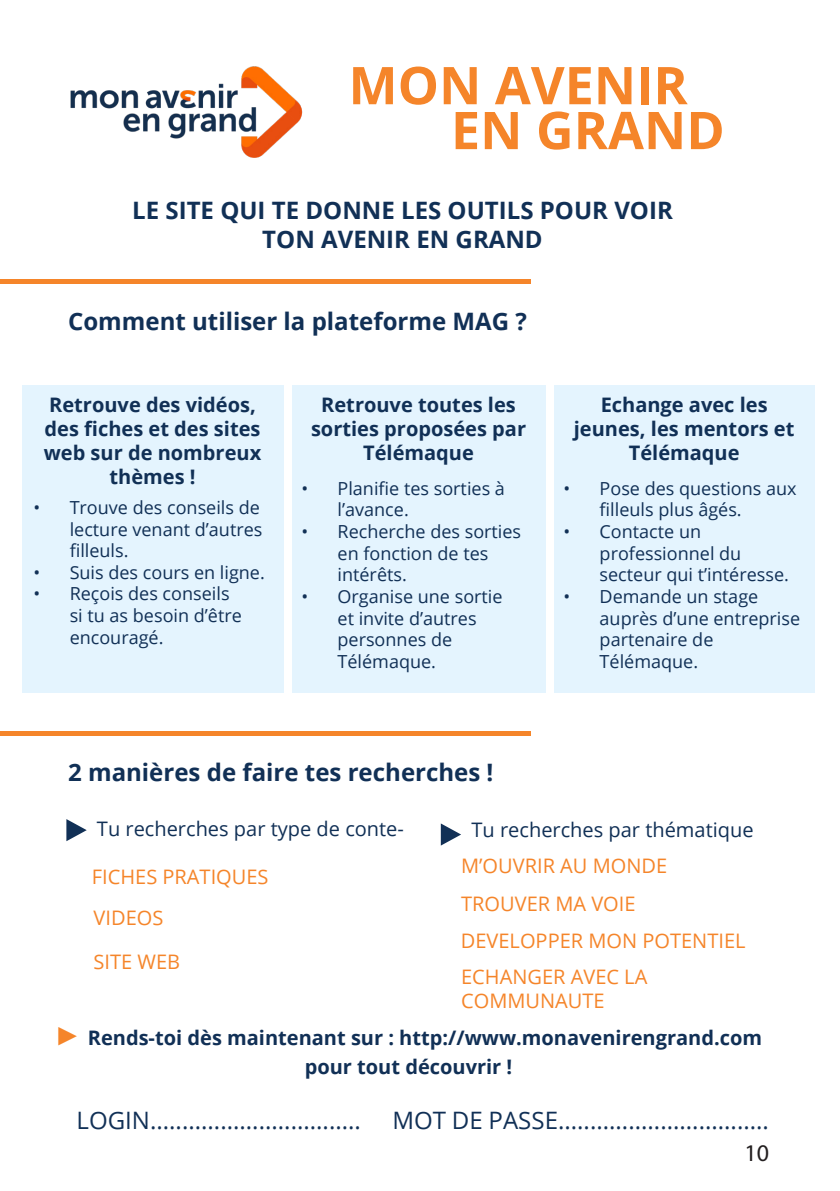
<style>
.page{position:relative;width:840px;height:1191px;background:#fff}
.page>*{position:absolute;margin:0;border:0;box-sizing:border-box;transform-origin:0 0}
.t1{font:700 52px "Open Sans";color:#f5852a}
.t2{font:700 24px "Open Sans";color:#113056}
.t3{font:24px "Open Sans";color:#113056}
.t4{font:24px "Myriad Pro";color:#231f20}
.t5{font:700 20px/24px "Open Sans";color:#113056;text-align:center}
.t6{font:20px "Open Sans";color:#f5852a}
.t7{font:20px "Open Sans";color:#113056}
.t8{font:18px/21.6px "Open Sans";color:#113056}
.s1{font-family:"Century";font-weight:400;font-size:26px;color:#f5852a}
</style>
<div class="page">
<hr style="left:0;top:280px;width:529px;height:4px;background:#f5852a">
<div style="left:553px;top:385px;width:260px;height:308px;background:#e4f4fe"></div>
<div style="left:292px;top:385px;width:253px;height:308px;background:#e4f4fe"></div>
<div style="left:22px;top:385px;width:261px;height:308px;background:#e4f4fe"></div>
<svg style="left:66px;top:819px;width:21px;height:22px"></svg>
<svg style="left:440px;top:823px;width:21px;height:22px"></svg>
<hr style="left:0;top:731px;width:530px;height:4px;background:#f5852a">
<img style="left:70px;top:66px;width:233px;height:92px">
<p class="t1" style="left:348px;top:49px;width:340px">MON AVENIR</p>
<p class="t1" style="left:450px;top:94px;width:275px">EN GRAND</p>
<p class="t2" style="left:132px;top:193px;width:542px">LE SITE QUI TE DONNE LES OUTILS POUR VOIR</p>
<p class="t2" style="left:262px;top:222px;width:282px">TON AVENIR EN GRAND</p>
<p class="t2" style="left:68px;top:304px;width:460px">Comment utiliser la plateforme MAG ?</p>
<p class="t5" style="left:44px;top:392px;width:219px">Retrouve des vidéos, des fiches et des sites web sur de nombreux thèmes !</p>
<p class="t8" style="left:70px;top:496px;width:194px;text-indent:-36px">• Trouve des conseils de lecture venant d’autres filleuls.</p>
<p class="t8" style="left:34px;top:561px;width:232px">• Suis des cours en ligne.</p>
<p class="t8" style="left:70px;top:582px;width:174px;text-indent:-36px">• Reçois des conseils si tu as besoin d’être encouragé.</p>
<p class="t5" style="left:311px;top:392px;width:216px">Retrouve toutes les sorties proposées par<br>Télémaque</p>
<p class="t8" style="left:337px;top:477px;width:169px;text-indent:-36px">• Planifie tes sorties à l’avance.</p>
<p class="t8" style="left:337px;top:520px;width:185px;text-indent:-36px">• Recherche des sorties en fonction de tes intérêts.</p>
<p class="t8" style="left:337px;top:585px;width:166px;text-indent:-36px">• Organise une sortie et invite d’autres personnes de<br>Télémaque.</p>
<p class="t2" style="left:68px;top:755px;width:426px">2 manières de faire tes recherches !</p>
<p class="t5" style="left:573px;top:392px;width:222px">Echange avec les jeunes, les mentors et<br>Télémaque</p>
<p class="t8" style="left:599px;top:477px;width:198px;text-indent:-36px">• Pose des questions aux filleuls plus âgés.</p>
<p class="t8" style="left:599px;top:520px;width:191px;text-indent:-36px">• Contacte un professionnel du secteur qui t’intéresse.</p>
<p class="t8" style="left:599px;top:585px;width:202px;text-indent:-36px">• Demande un stage auprès d’une entreprise partenaire de<br>Télémaque.</p>
<p class="t7" style="left:97px;top:814px;width:308px">Tu recherches par type de conte-</p>
<p class="t6" style="left:92px;top:863px;width:178px">FICHES PRATIQUES</p>
<p class="t6" style="left:94px;top:904px;width:71px">VIDEOS</p>
<p class="t6" style="left:94px;top:947px;width:88px">SITE WEB</p>
<p class="t7" style="left:471px;top:816px;width:283px">Tu recherches par thématique</p>
<p class="t6" style="left:461px;top:852px;width:207px">M’OUVRIR AU MONDE</p>
<p class="t6" style="left:461px;top:890px;width:176px">TROUVER MA VOIE</p>
<p class="t6" style="left:460px;top:927px;width:286px">DEVELOPPER MON POTENTIEL</p>
<p class="t6" style="left:461px;top:963px;width:188px">ECHANGER AVEC LA</p>
<p class="t6" style="left:461px;top:987px;width:145px">COMMUNAUTE</p>
<p class="t5" style="left:55px;top:1022px;width:708px;line-height:28.8px"><span class="s1">►</span> Rends-toi dès maintenant sur : http://www.monavenirengrand.com pour tout découvrir !</p>
<p class="t3" style="left:76px;top:1103px;width:286px">LOGIN.................................</p>
<p class="t3" style="left:392px;top:1103px;width:378px">MOT DE PASSE.................................</p>
<h2 class="t4" style="left:744px;top:1137px;width:26px">10</h2>
</div>
